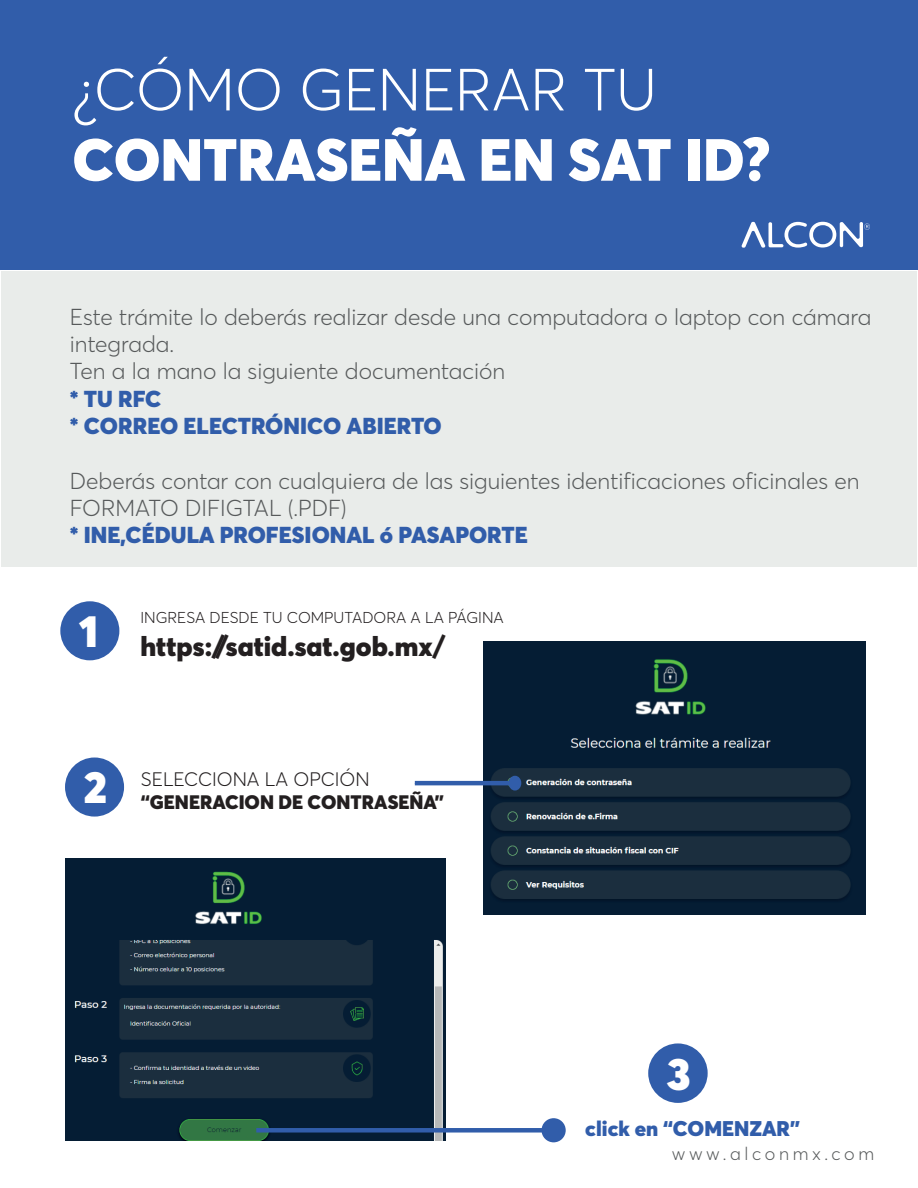
<style>
.page{position:relative;width:918px;height:1188px;background:#fff}
.page>*{position:absolute;margin:0;border:0;box-sizing:border-box;transform-origin:0 0}
.t1{font:900 58.65px "Averta";color:#fff}
.t2{font:300 58.65px "Averta";color:#fff}
.t3{font:900 45px "Averta";color:#fff}
.t4{font:900 44.7px "Averta";color:#fff}
.t5{font:900 27.3px "Averta";color:#231f20}
.t6{font:300 22.8px/27.3px "Averta";color:#575a5b}
.t7{font:900 22.8px/27.3px "Averta";color:#315daa}
.t8{font:900 21px "Averta";color:#315daa}
.t9{font:900 19.35px "Averta";color:#231f20}
.t10{font:300 19.35px "Averta";color:#231f20}
.t11{font:300 18px "Averta";letter-spacing:.2em;color:#575a5b}
.t12{font:300 15.6px "Averta";color:#231f20}
</style>
<div class="page">
<div style="left:0;top:0;width:918px;height:270px;background:#315daa"></div>
<div style="left:1px;top:271px;width:915px;height:295px;background:#e9ecea"></div>
<img style="left:483px;top:641px;width:383px;height:273px">
<hr style="left:415px;top:781px;width:98px;height:4px;background:#315daa">
<div style="left:511px;top:778px;width:8px;height:10px;background:#315daa;border-radius:50%"></div>
<div style="left:509px;top:776px;width:12px;height:15px;border:4px solid #315daa;border-radius:50%"></div>
<img style="left:65px;top:858px;width:381px;height:283px">
<div style="left:256px;top:1128px;width:293px;height:5px;background:#315daa"></div>
<div style="left:542px;top:1118px;width:24px;height:24px;background:#315daa;border-radius:50%"></div>
<div style="left:648px;top:1043px;width:60px;height:60px;background:#315daa;border-radius:50%"></div>
<div style="left:65px;top:758px;width:59px;height:59px;background:#315daa;border-radius:50%"></div>
<div style="left:60px;top:601px;width:59px;height:59px;background:#315daa;border-radius:50%"></div>
<svg style="left:741px;top:222px;width:129px;height:26px"></svg>
<h1 class="t2" style="left:72px;top:50px;width:586px">¿CÓMO GENERAR TU</h1>
<h1 class="t1" style="left:72px;top:118px;width:700px">CONTRASEÑA EN SAT ID?</h1>
<p class="t6" style="left:70px;top:302px;width:803px">Este trámite lo deberás realizar desde una computadora o laptop con cámara integrada.<br>Ten a la mano la siguiente documentación</p>
<p class="t7" style="left:70px;top:384px;width:373px">* TU RFC<br>* CORREO ELECTRÓNICO ABIERTO</p>
<p class="t6" style="left:70px;top:466px;width:791px">Deberás contar con cualquiera de las siguientes identificaciones oficinales en<br>FORMATO DIFIGTAL (.PDF)</p>
<p class="t7" style="left:70px;top:521px;width:460px">* INE,CÉDULA PROFESIONAL ó PASAPORTE</p>
<h3 class="t4" style="left:79px;top:600px;width:21px">1</h3>
<p class="t12" style="left:140px;top:607px;width:365px">INGRESA DESDE TU COMPUTADORA A LA PÁGINA</p>
<p class="t5" style="left:140px;top:627px;width:306px">https://satid.sat.gob.mx/</p>
<h3 class="t4" style="left:84px;top:756px;width:25px">2</h3>
<p class="t10" style="left:141px;top:766px;width:230px">SELECCIONA LA OPCIÓN</p>
<p class="t9" style="left:141px;top:788px;width:305px">“GENERACION DE CONTRASEÑA”</p>
<h2 class="t3" style="left:667px;top:1042px;width:25px">3</h2>
<p class="t8" style="left:585px;top:1114px;width:216px">click en “COMENZAR”</p>
<p class="t11" style="left:672px;top:1141px;width:204px">www.alconmx.com</p>
</div>
